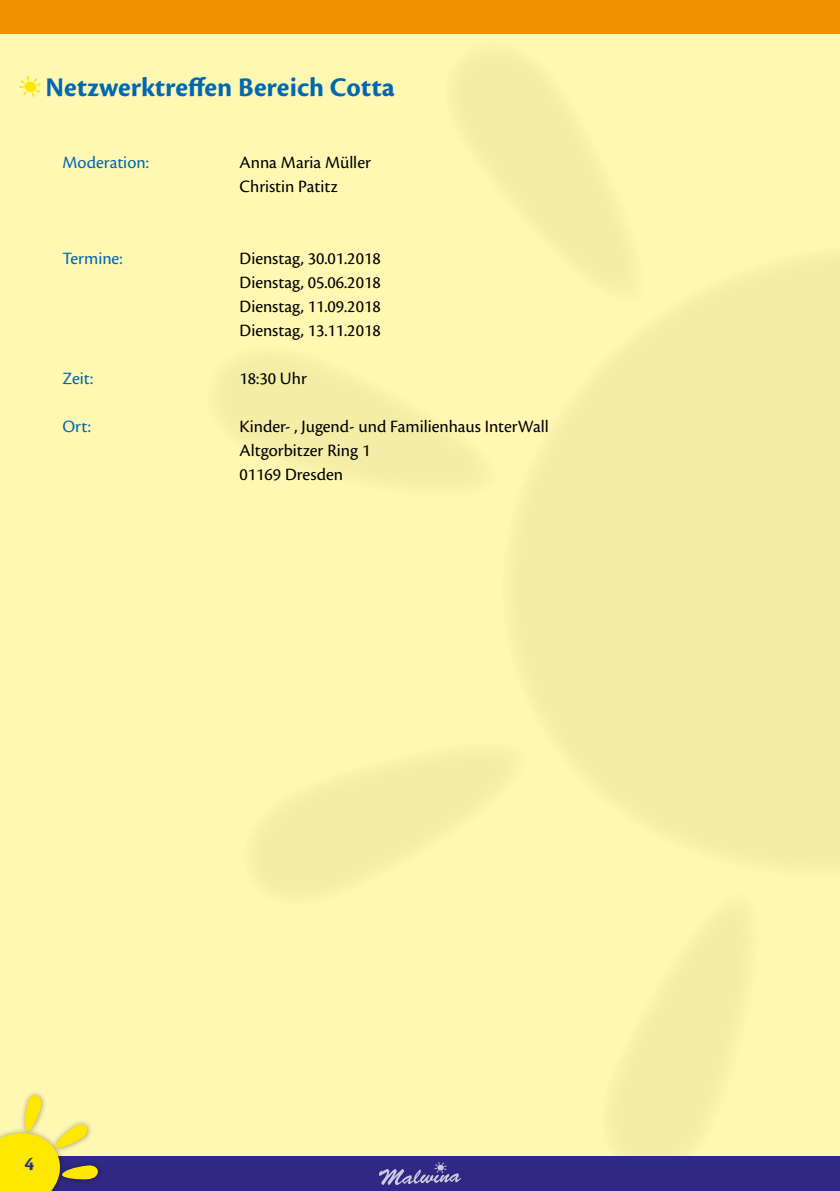
<style>
.page{position:relative;width:840px;height:1191px;background:#fff}
.page>*{position:absolute;margin:0;border:0;box-sizing:border-box;transform-origin:0 0}
.t1{font:700 28px "Cronos Pro";letter-spacing:.005em;color:#0067b2}
.t2{font:700 20px "Cronos Pro";color:#283583}
.t3{font:18px/24px "Cronos Pro";color:#000}
.t4{font:18px "Cronos Pro";color:#0067b2}
</style>
<div class="page">
<div style="left:0;top:0;width:839px;height:1191px;background:#fff8b3"></div>
<svg style="left:519px;top:264px;width:320px;height:596px;fill:#f4eda8"></svg>
<svg style="left:571px;top:920px;width:202px;height:237px"></svg>
<svg style="left:463px;top:61px;width:202px;height:257px"></svg>
<svg style="left:226px;top:364px;width:242px;height:114px;fill:#f4eda8"></svg>
<svg style="left:263px;top:724px;width:274px;height:162px"></svg>
<div style="left:0;top:0;width:839px;height:34px;background:#f39200"></div>
<div style="left:0;top:1157px;width:839px;height:34px;background:#302984"></div>
<div style="left:0;top:1089px;width:103px;height:102px;background:#000;opacity:.39"></div>
<svg style="left:0;top:1090px;width:101px;height:101px"></svg>
<svg style="left:379px;top:1162px;width:81px;height:23px"></svg>
<svg style="left:19px;top:76px;width:22px;height:21px"></svg>
<h1 class="t1" style="left:45px;top:71px;width:351px">Netzwerktreffen Bereich Cotta</h1>
<p class="t4" style="left:62px;top:152px;width:88px">Moderation:</p>
<p class="t3" style="left:239px;top:150px;width:133px">Anna Maria Müller<br>Christin Patitz</p>
<p class="t4" style="left:62px;top:248px;width:62px">Termine:</p>
<p class="t3" style="left:239px;top:246px;width:142px;text-align:justify">Dienstag, 30.01.2018<br>Dienstag, 05.06.2018<br>Dienstag, 11.09.2018<br>Dienstag, 13.11.2018</p>
<p class="t4" style="left:62px;top:368px;width:32px">Zeit:</p>
<p class="t3" style="left:239px;top:366px;width:69px">18:30 Uhr</p>
<p class="t4" style="left:62px;top:416px;width:30px">Ort:</p>
<p class="t3" style="left:239px;top:414px;width:310px">Kinder- , Jugend- und Familienhaus InterWall<br>Altgorbitzer Ring 1<br>01169 Dresden</p>
<p class="t2" style="left:25px;top:1152px;width:11px">4</p>
</div>
